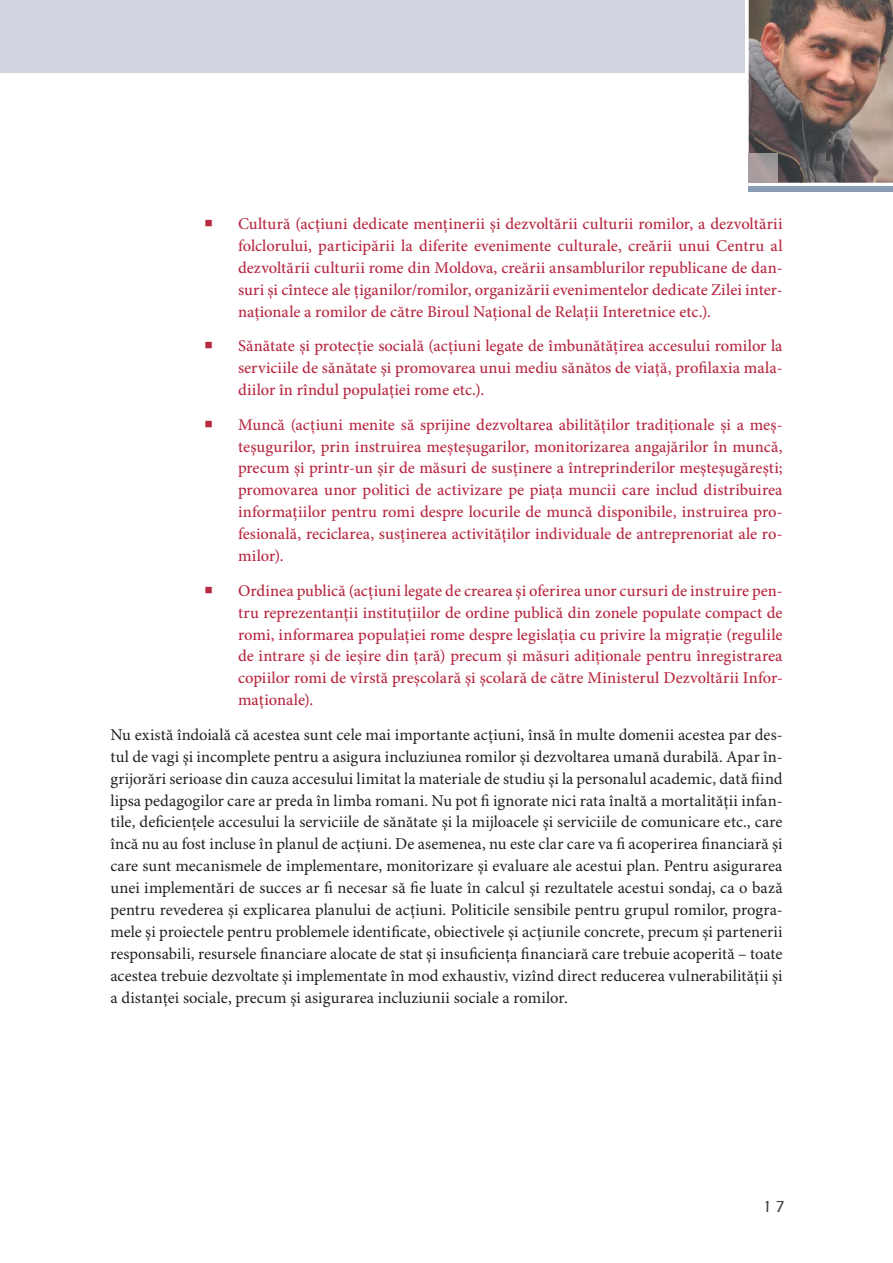
<style>
.page{position:relative;width:893px;height:1263px;background:#fff}
.page>*{position:absolute;margin:0;border:0;box-sizing:border-box;transform-origin:0 0}
.t1{font:500 16.5px/21.9px "Minion Pro";color:#b72841;text-align:justify}
.t2{font:16.5px/21.9px "Minion Pro";color:#231f20;text-align:justify}
.t3{font:16.5px "Eras ITCRO";color:#404041}
</style>
<div class="page">
<img style="left:748px;top:0;width:144px;height:183px">
<div style="left:0;top:0;width:744px;height:73px;background:#cfd4df"></div>
<div style="left:748px;top:187px;width:144px;height:5px;background:#8b9cb5"></div>
<img style="left:748px;top:153px;width:29px;height:30px">
<p class="t1" style="left:238px;top:214px;width:546px">Cultură (acţiuni dedicate menţinerii şi dezvoltării culturii romilor, a dezvoltării folclorului, participării la diferite evenimente culturale, creării unui Centru al dezvoltării culturii rome din Moldova, creării ansamblurilor republicane de dan&shy;suri şi cîntece ale ţiganilor/romilor, organizării evenimentelor dedicate Zilei inter&shy;naţionale a romilor de către Biroul Naţional de Relaţii Interetnice etc.).</p>
<p class="t1" style="left:238px;top:336px;width:546px">Sănătate şi protecţie socială (acţiuni legate de îmbunătăţirea accesului romilor la serviciile de sănătate şi promovarea unui mediu sănătos de viaţă, profilaxia mala&shy;diilor în rîndul populaţiei rome etc.).</p>
<p class="t1" style="left:238px;top:415px;width:546px">Muncă (acţiuni menite să sprijine dezvoltarea abilităţilor tradiţionale şi a meş&shy;teşugurilor, prin instruirea meşteşugarilor, monitorizarea angajărilor în muncă, precum şi printr-un şir de măsuri de susţinere a întreprinderilor meşteşugăreşti; promovarea unor politici de activizare pe piaţa muncii care includ distribuirea informaţiilor pentru romi despre locurile de muncă disponibile, instruirea pro&shy;fesională, reciclarea, susţinerea activităţilor individuale de antreprenoriat ale ro&shy;milor).</p>
<p class="t1" style="left:238px;top:581px;width:546px">Ordinea publică (acţiuni legate de crearea şi oferirea unor cursuri de instruire pen&shy;tru reprezentanţii instituţiilor de ordine publică din zonele populate compact de romi, informarea populaţiei rome despre legislaţia cu privire la migraţie (regulile de intrare şi de ieşire din ţară) precum şi măsuri adiţionale pentru înregistrarea copiilor romi de vîrstă preşcolară şi şcolară de către Ministerul Dezvoltării Infor&shy;maţionale).</p>
<p class="t2" style="left:110px;top:725px;width:673px">Nu există îndoială că acestea sunt cele mai importante acţiuni, însă în multe domenii acestea par des&shy;tul de vagi şi incomplete pentru a asigura incluziunea romilor şi dezvoltarea umană durabilă. Apar în&shy;grijorări serioase din cauza accesului limitat la materiale de studiu şi la personalul academic, dată fiind lipsa pedagogilor care ar preda în limba romani. Nu pot fi ignorate nici rata înaltă a mortalităţii infan&shy;tile, deficienţele accesului la serviciile de sănătate şi la mijloacele şi serviciile de comunicare etc., care încă nu au fost incluse în planul de acţiuni. De asemenea, nu este clar care va fi acoperirea financiară şi care sunt mecanismele de implementare, monitorizare şi evaluare ale acestui plan. Pentru asigurarea unei implementări de succes ar fi necesar să fie luate în calcul şi rezultatele acestui sondaj, ca o bază pentru revederea şi explicarea planului de acţiuni. Politicile sensibile pentru grupul romilor, progra&shy;mele şi proiectele pentru problemele identificate, obiectivele şi acţiunile concrete, precum şi partenerii responsabili, resursele financiare alocate de stat şi insuficienţa financiară care trebuie acoperită – toate acestea trebuie dezvoltate şi implementate în mod exhaustiv, vizînd direct reducerea vulnerabilităţii şi a distanţei sociale, precum şi asigurarea incluziunii sociale a romilor.</p>
<p class="t3" style="left:762px;top:1201px;width:24px">17</p>
</div>
